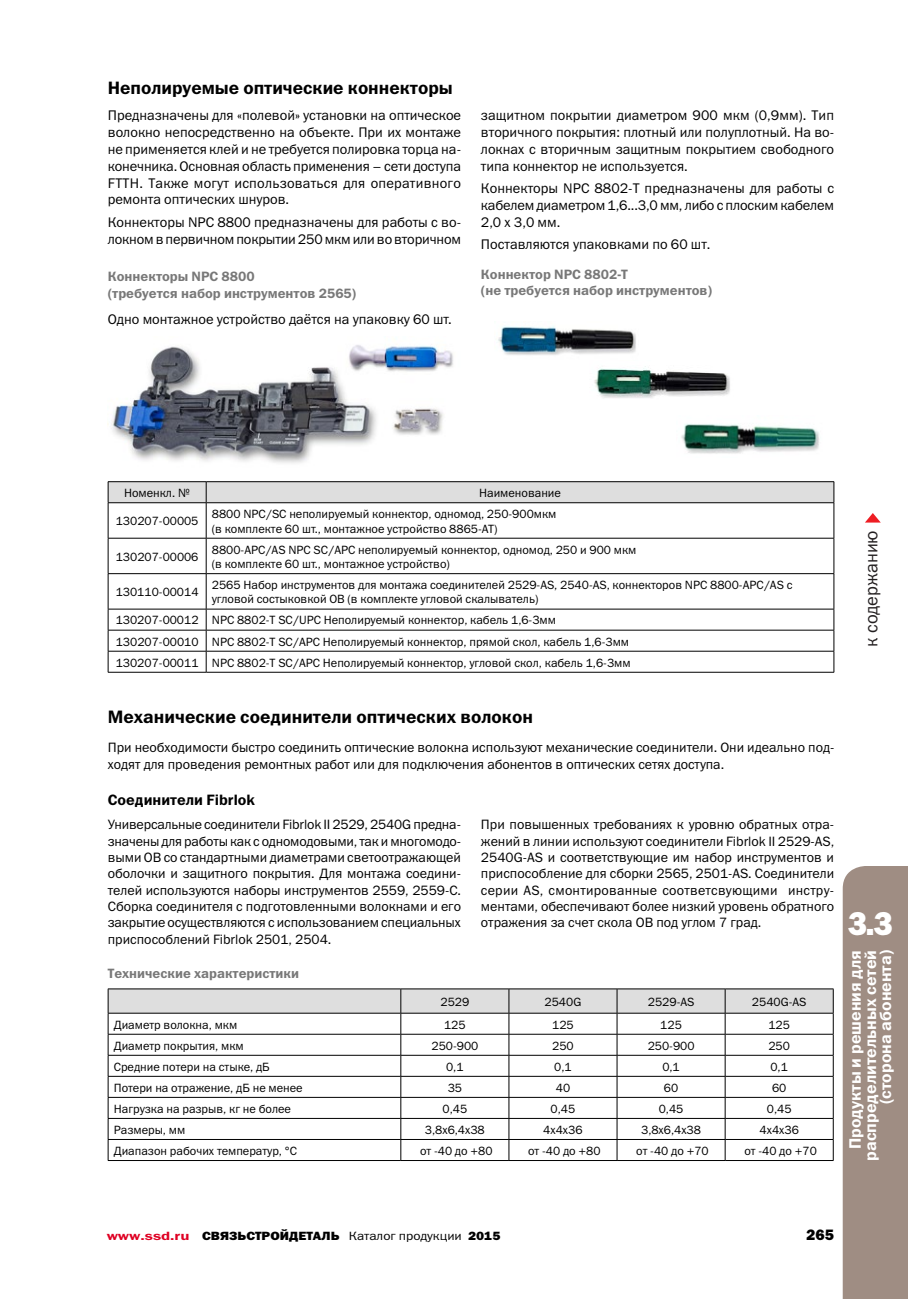
<style>
.page{position:relative;width:908px;height:1299px;background:#fff}
.page>*{position:absolute;margin:0;border:0;box-sizing:border-box;transform-origin:0 0}
.t1{font:33.2px "Franklin Gothic Heavy C";color:#fff;scale:.95 1}
.t2{font:18px "Franklin Gothic Demi C";color:#000}
.t3{font:18px "Franklin Gothic Book C";color:#231f20}
.t4{font:16.6px/15px "Franklin Gothic Demi C";color:#fff;text-align:right}
.t5{font:15.2px "Franklin Gothic Heavy C";color:#000}
.t6{font:15px "Franklin Gothic Demi C";color:#000}
.t7{font:14px/16.8px "Franklin Gothic Book C";color:#000;text-align:justify}
.t8{font:13.6px/16.4px "Franklin Gothic Book C";color:#000;text-align:justify}
.t9{font:13.6px/16.4px "Franklin Gothic Demi C";color:#787878}
.t10{font:12px/14.4px "Franklin Gothic Book C";color:#000}
.t11{font:12px "Franklin Gothic Heavy C";color:#000;scale:1.1 1}
.s1{font-family:"Franklin Gothic Demi C";color:#df0023}
.s2{font-family:"Franklin Gothic Book C"}
</style>
<div class="page">
<div style="left:842px;top:866px;width:65px;height:432px;background:#9f8d83"></div>
<img style="left:498px;top:326px;width:138px;height:29px">
<img style="left:594px;top:366px;width:136px;height:33px">
<svg style="left:108px;top:988px;width:725px;height:172px"></svg>
<hr style="left:108px;top:1160px;width:292px;height:1px;background:#000">
<hr style="left:400px;top:1160px;width:108px;height:1px;background:#000">
<hr style="left:508px;top:1160px;width:108px;height:1px;background:#000">
<hr style="left:616px;top:1160px;width:108px;height:1px;background:#000">
<hr style="left:724px;top:1160px;width:109px;height:1px;background:#000">
<img style="left:111px;top:345px;width:342px;height:118px">
<svg style="left:108px;top:481px;width:726px;height:21px;background:#d3d3d3"></svg>
<hr style="left:108px;top:502px;width:98px;height:1px;background:#000">
<hr style="left:108px;top:503px;width:1px;height:35px;background:#000">
<hr style="left:206px;top:502px;width:627px;height:1px;background:#000">
<hr style="left:206px;top:503px;width:1px;height:35px;background:#000">
<hr style="left:833px;top:503px;width:1px;height:35px;background:#000">
<hr style="left:108px;top:538px;width:98px;height:1px;background:#000">
<hr style="left:108px;top:538px;width:1px;height:35px;background:#000">
<hr style="left:206px;top:538px;width:627px;height:1px;background:#000">
<hr style="left:206px;top:538px;width:1px;height:35px;background:#000">
<hr style="left:833px;top:538px;width:1px;height:35px;background:#000">
<hr style="left:108px;top:573px;width:98px;height:1px;background:#000">
<hr style="left:108px;top:574px;width:1px;height:34px;background:#000">
<hr style="left:206px;top:573px;width:627px;height:1px;background:#000">
<hr style="left:206px;top:574px;width:1px;height:34px;background:#000">
<hr style="left:833px;top:574px;width:1px;height:34px;background:#000">
<hr style="left:108px;top:608px;width:98px;height:1px;background:#000">
<hr style="left:206px;top:608px;width:627px;height:1px;background:#000">
<hr style="left:108px;top:629px;width:98px;height:1px;background:#000">
<hr style="left:206px;top:629px;width:627px;height:1px;background:#000">
<hr style="left:108px;top:651px;width:98px;height:1px;background:#000">
<svg style="left:108px;top:609px;width:1px;height:63px"></svg>
<hr style="left:206px;top:651px;width:627px;height:1px;background:#000">
<svg style="left:206px;top:609px;width:1px;height:63px"></svg>
<svg style="left:833px;top:609px;width:1px;height:63px"></svg>
<hr style="left:108px;top:672px;width:98px;height:1px;background:#000">
<hr style="left:206px;top:672px;width:627px;height:1px;background:#000">
<img style="left:681px;top:424px;width:138px;height:30px">
<svg style="left:865px;top:513px;width:15px;height:9px"></svg>
<h2 class="t2" style="left:108px;top:78px;width:346px">Неполируемые оптические коннекторы</h2>
<p class="t7" style="left:108px;top:107px;width:354px">Предназначены для «полевой» установки на оптическое волокно непосредственно на объекте. При их монтаже не применяется клей и не требуется полировка торца на&shy;конечника. Основная область применения – сети доступа FTTH. Также могут использоваться для оперативного ремонта оптических шнуров.</p>
<p class="t7" style="left:108px;top:213px;width:354px">Коннекторы NPC 8800 предназначены для работы с во&shy;локном в первичном покрытии 250 мкм или во вторичном</p>
<p class="t7" style="left:480px;top:107px;width:354px">защитном покрытии диаметром 900 мкм (0,9мм). Тип вторичного покрытия: плотный или полуплотный. На во&shy;локнах с вторичным защитным покрытием свободного типа коннектор не используется.</p>
<p class="t7" style="left:480px;top:180px;width:355px">Коннекторы NPC 8802-T предназначены для работы с кабелем диаметром 1,6...3,0 мм, либо с плоским кабелем 2,0 х 3,0 мм.</p>
<p class="t7" style="left:480px;top:236px;width:231px">Поставляются упаковками по 60 шт.</p>
<p class="t9" style="left:108px;top:268px;width:250px">Коннекторы NPC 8800<br>(требуется набор инструментов 2565)</p>
<p class="t9" style="left:480px;top:265px;width:232px">Коннектор NPC 8802-T<br>(не требуется набор инструментов)</p>
<p class="t7" style="left:108px;top:311px;width:345px">Одно монтажное устройство даётся на упаковку 60 шт.</p>
<p class="t10" style="left:124px;top:485px;width:68px">Номенкл. №</p>
<p class="t10" style="left:479px;top:485px;width:83px">Наименование</p>
<p class="t10" style="left:116px;top:514px;width:84px">130207-00005</p>
<p class="t10" style="left:212px;top:506px;width:346px">8800 NPC/SC неполируемый коннектор, одномод, 250-900мкм (в комплекте 60 шт., монтажное устройство 8865-AT)</p>
<p class="t10" style="left:116px;top:549px;width:84px">130207-00006</p>
<p class="t10" style="left:212px;top:542px;width:426px">8800-APC/AS NPC SC/APC неполируемый коннектор, одномод, 250 и 900 мкм (в комплекте 60 шт., монтажное устройство)</p>
<p class="t10" style="left:116px;top:584px;width:84px">130110-00014</p>
<p class="t10" style="left:212px;top:577px;width:582px">2565 Набор инструментов для монтажа соединителей 2529-AS, 2540-AS, коннекторов NPC 8800-APC/AS с угловой состыковкой ОВ (в комплекте угловой скалыватель)</p>
<p class="t10" style="left:116px;top:609px;width:516px;line-height:21px">130207-00012 NPC 8802-T SC/UPC Неполируемый коннектор, кабель 1,6-3мм<br>130207-00010 NPC 8802-T SC/APC Неполируемый коннектор, прямой скол, кабель 1,6-3мм<br>130207-00011 NPC 8802-T SC/APC Неполируемый коннектор, угловой скол, кабель 1,6-3мм</p>
<h2 class="t3" style="left:860px;top:646px;width:118px;rotate:-90deg">к содержанию</h2>
<h2 class="t2" style="left:108px;top:706px;width:426px">Механические соединители оптических волокон</h2>
<p class="t8" style="left:108px;top:739px;width:727px">При необходимости быстро соединить оптические волокна используют механические соединители. Они идеально под&shy;ходят для проведения ремонтных работ или для подключения абонентов в оптических сетях доступа.</p>
<p class="t6" style="left:108px;top:791px;width:148px">Соединители Fibrlok</p>
<p class="t8" style="left:108px;top:816px;width:354px">Универсальные соединители Fibrlok II 2529, 2540G предна&shy;значены для работы как с одномодовыми, так и многомодо&shy;выми ОВ со стандартными диаметрами светоотражающей оболочки и защитного покрытия. Для монтажа соедини&shy;телей используются наборы инструментов 2559, 2559-С.<br>Сборка соединителя с подготовленными волокнами и его закрытие осуществляются с использованием специальных приспособлений Fibrlok 2501, 2504.</p>
<p class="t8" style="left:480px;top:816px;width:354px">При повышенных требованиях к уровню обратных отра&shy;жений в линии используют соединители Fibrlok II 2529-AS, 2540G-AS и соответствующие им набор инструментов и приспособление для сборки 2565, 2501-AS. Соединители серии AS, смонтированные соответсвующими инстру&shy;ментами, обеспечивают более низкий уровень обратного отражения за счет скола ОВ под углом 7 град.</p>
<p class="t9" style="left:108px;top:964px;width:193px">Технические характеристики</p>
<p class="t10" style="left:440px;top:994px;width:30px">2529</p>
<p class="t10" style="left:544px;top:994px;width:38px">2540G</p>
<p class="t10" style="left:647px;top:994px;width:48px">2529-AS</p>
<p class="t10" style="left:751px;top:994px;width:56px">2540G-AS</p>
<p class="t10" style="left:114px;top:1017px;width:125px">Диаметр волокна, мкм</p>
<p class="t10" style="left:444px;top:1017px;width:23px">125</p>
<p class="t10" style="left:552px;top:1017px;width:23px">125</p>
<p class="t10" style="left:660px;top:1017px;width:23px">125</p>
<p class="t10" style="left:768px;top:1017px;width:23px">125</p>
<p class="t10" style="left:114px;top:1038px;width:131px">Диаметр покрытия, мкм</p>
<p class="t10" style="left:431px;top:1038px;width:48px">250-900</p>
<p class="t10" style="left:552px;top:1038px;width:23px">250</p>
<p class="t10" style="left:647px;top:1038px;width:48px">250-900</p>
<p class="t10" style="left:768px;top:1038px;width:23px">250</p>
<p class="t10" style="left:114px;top:1059px;width:158px">Средние потери на стыке, дБ</p>
<p class="t10" style="left:446px;top:1059px;width:19px">0,1</p>
<p class="t10" style="left:554px;top:1059px;width:19px">0,1</p>
<p class="t10" style="left:662px;top:1059px;width:19px">0,1</p>
<p class="t10" style="left:770px;top:1059px;width:19px">0,1</p>
<p class="t10" style="left:114px;top:1080px;width:190px">Потери на отражение, дБ не менее</p>
<p class="t10" style="left:447px;top:1080px;width:16px">35</p>
<p class="t10" style="left:555px;top:1080px;width:16px">40</p>
<p class="t10" style="left:663px;top:1080px;width:16px">60</p>
<p class="t10" style="left:771px;top:1080px;width:16px">60</p>
<p class="t10" style="left:114px;top:1101px;width:178px">Нагрузка на разрыв, кг не более</p>
<p class="t10" style="left:442px;top:1101px;width:26px">0,45</p>
<p class="t10" style="left:550px;top:1101px;width:26px">0,45</p>
<p class="t10" style="left:658px;top:1101px;width:26px">0,45</p>
<p class="t10" style="left:766px;top:1101px;width:26px">0,45</p>
<p class="t10" style="left:114px;top:1122px;width:73px">Размеры, мм</p>
<p class="t10" style="left:424px;top:1122px;width:61px">3,8х6,4х38</p>
<p class="t10" style="left:543px;top:1122px;width:41px">4х4х36</p>
<p class="t10" style="left:640px;top:1122px;width:61px">3,8х6,4х38</p>
<p class="t10" style="left:759px;top:1122px;width:41px">4х4х36</p>
<p class="t10" style="left:114px;top:1143px;width:184px">Диапазон рабочих температур, °С</p>
<p class="t10" style="left:420px;top:1143px;width:74px">от -40 до +80</p>
<p class="t10" style="left:528px;top:1143px;width:74px">от -40 до +80</p>
<p class="t10" style="left:636px;top:1143px;width:74px">от -40 до +70</p>
<p class="t10" style="left:744px;top:1143px;width:74px">от -40 до +70</p>
<h1 class="t1" style="left:847px;top:904px;width:49px">3.3</h1>
<h3 class="t4" style="left:847px;top:1160px;width:212px;rotate:-90deg">Продукты и решения для распределительных сетей (сторона абонента)</h3>
<p class="t11" style="left:107px;top:1228px;width:359px"><span class="s1">www.ssd.ru</span> СВЯЗЬСТРОЙДЕТАЛЬ <span class="s2">Каталог продукции</span> 2015</p>
<p class="t5" style="left:805px;top:1225px;width:29px">265</p>
</div>
